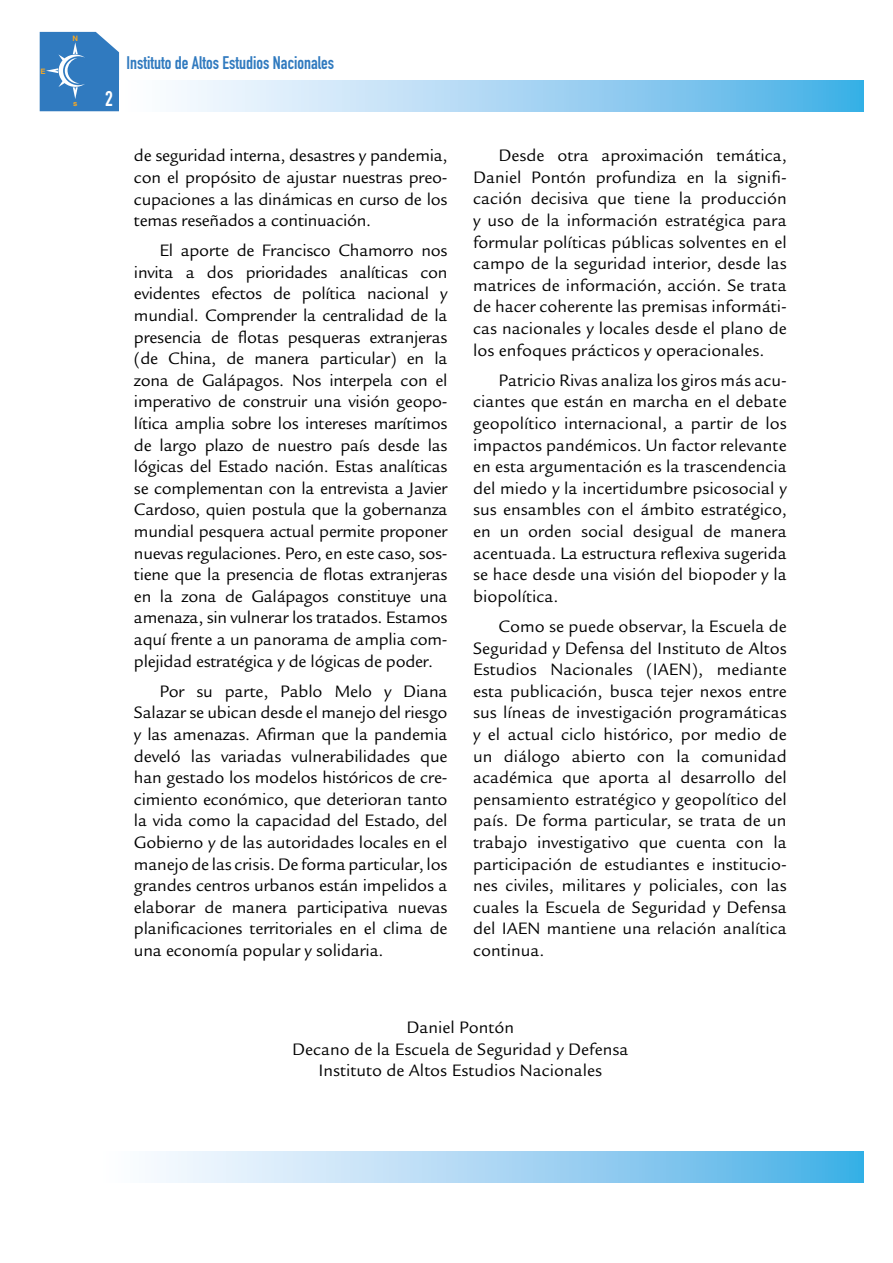
<style>
.page{position:relative;width:893px;height:1263px;background:#fff}
.page>*{position:absolute;margin:0;border:0;box-sizing:border-box;transform-origin:0 0}
.t1{font:21px "DIN Engschrift Std";color:#fff}
.t2{font:18px/21.6px "Legacy Sans Std";color:#000;text-align:justify}
.t3{font:18px "DIN Engschrift Std";color:#307abf}
.t4{font:700 7.5px "Helvetica";color:#f7a823}
</style>
<div class="page">
<svg style="left:178px;top:81px;width:686px;height:30px"></svg>
<svg style="left:157px;top:1152px;width:707px;height:30px"></svg>
<svg style="left:40px;top:32px;width:79px;height:79px"></svg>
<p class="t4" style="left:40px;top:65px;width:7px">E</p>
<p class="t4" style="left:73px;top:33px;width:7px">N</p>
<p class="t4" style="left:73px;top:97px;width:6px">s</p>
<p class="t1" style="left:105px;top:87px;width:9px">2</p>
<p class="t3" style="left:126px;top:52px;width:209px">Instituto de Altos Estudios Nacionales</p>
<p class="t2" style="left:134px;top:145px;width:315px">de seguridad interna, desastres y pandemia, con el propósito de ajustar nuestras preo&shy;cupaciones a las dinámicas en curso de los temas reseñados a continuación.</p>
<p class="t2" style="left:134px;top:240px;width:315px;text-indent:26px">El aporte de Francisco Chamorro nos invita a dos prioridades analíticas con evidentes efectos de política nacional y mundial. Comprender la centralidad de la presencia de flotas pesqueras extranjeras (de China, de manera particular) en la zona de Galápagos. Nos interpela con el imperativo de construir una visión geopo&shy;lítica amplia sobre los intereses marítimos de largo plazo de nuestro país desde las lógicas del Estado nación. Estas analíticas se complementan con la entrevista a Javier Cardoso, quien postula que la gobernanza mundial pesquera actual permite proponer nuevas regulaciones. Pero, en este caso, sos&shy;tiene que la presencia de flotas extranjeras en la zona de Galápagos constituye una amenaza, sin vulnerar los tratados. Estamos aquí frente a un panorama de amplia com&shy;plejidad estratégica y de lógicas de poder.</p>
<p class="t2" style="left:134px;top:680px;width:315px;text-indent:26px">Por su parte, Pablo Melo y Diana Salazar se ubican desde el manejo del riesgo y las amenazas. Afirman que la pandemia develó las variadas vulnerabilidades que han gestado los modelos históricos de cre&shy;cimiento económico, que deterioran tanto la vida como la capacidad del Estado, del Gobierno y de las autoridades locales en el manejo de las crisis. De forma particular, los grandes centros urbanos están impelidos a elaborar de manera participativa nuevas planificaciones territoriales en el clima de una economía popular y solidaria.</p>
<p class="t2" style="left:473px;top:145px;width:315px;text-indent:26px">Desde otra aproximación temática, Daniel Pontón profundiza en la signifi&shy;cación decisiva que tiene la producción y uso de la información estratégica para formular políticas públicas solventes en el campo de la seguridad interior, desde las matrices de información, acción. Se trata de hacer coherente las premisas informáti&shy;cas nacionales y locales desde el plano de los enfoques prácticos y operacionales.</p>
<p class="t2" style="left:473px;top:369px;width:315px;text-indent:26px">Patricio Rivas analiza los giros más acu&shy;ciantes que están en marcha en el debate geopolítico internacional, a partir de los impactos pandémicos. Un factor relevante en esta argumentación es la trascendencia del miedo y la incertidumbre psicosocial y sus ensambles con el ámbito estratégico, en un orden social desigual de manera acentuada. La estructura reflexiva sugerida se hace desde una visión del biopoder y la biopolítica.</p>
<p class="t2" style="left:473px;top:616px;width:315px;text-indent:26px">Como se puede observar, la Escuela de Seguridad y Defensa del Instituto de Altos Estudios Nacionales (IAEN), mediante esta publicación, busca tejer nexos entre sus líneas de investigación programáticas y el actual ciclo histórico, por medio de un diálogo abierto con la comunidad académica que aporta al desarrollo del pensamiento estratégico y geopolítico del país. De forma particular, se trata de un trabajo investigativo que cuenta con la participación de estudiantes e institucio&shy;nes civiles, militares y policiales, con las cuales la Escuela de Seguridad y Defensa del IAEN mantiene una relación analítica continua.</p>
<p class="t2" style="left:292px;top:1017px;width:338px;text-align:center">Daniel Pontón<br>Decano de la Escuela de Seguridad y Defensa<br>Instituto de Altos Estudios Nacionales</p>
</div>
